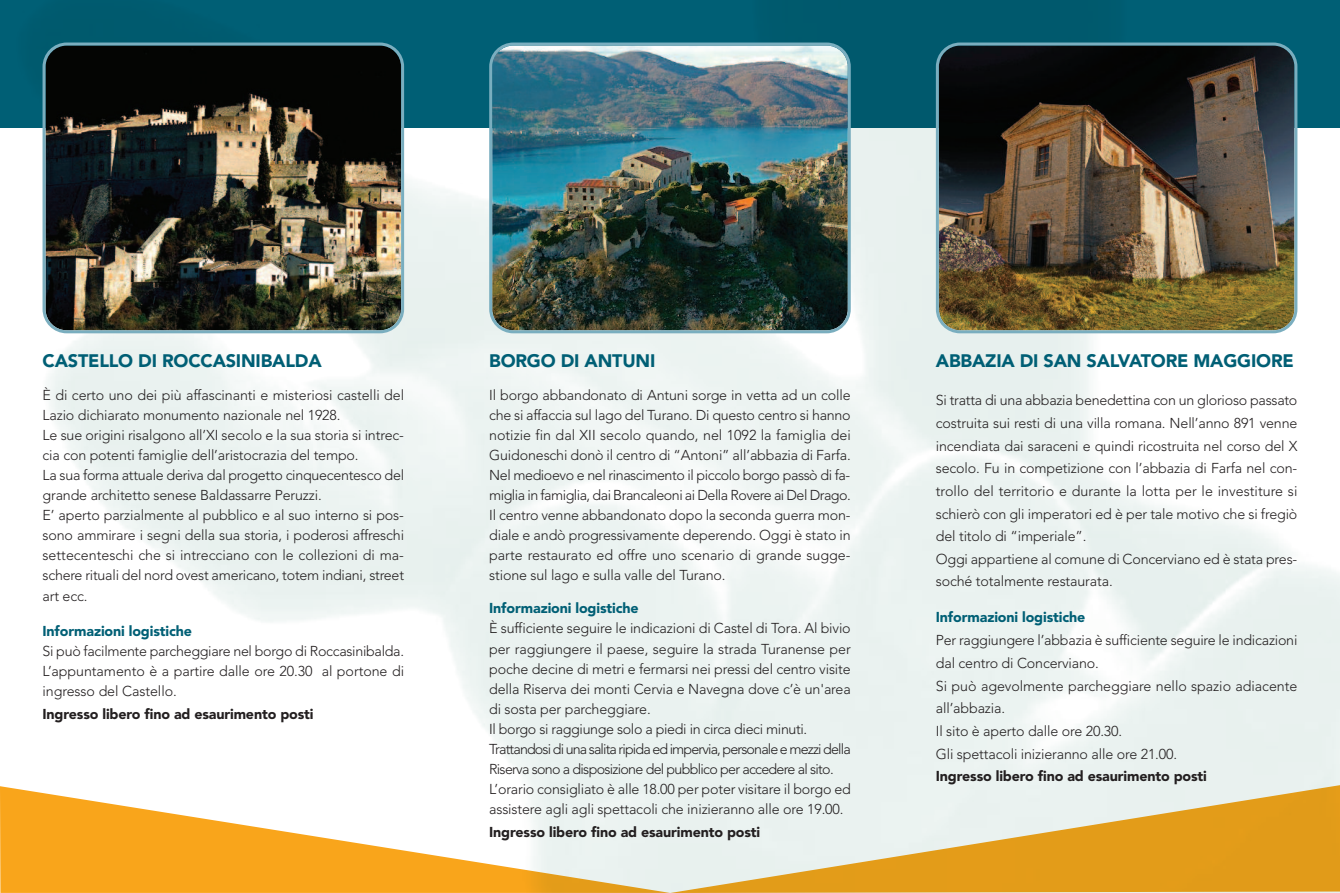
<style>
.page{position:relative;width:1340px;height:893px;background:#fff}
.page>*{position:absolute;margin:0;border:0;box-sizing:border-box;transform-origin:0 0}
.t1{font:900 18px "Avenir";letter-spacing:-.01em;color:#005f75}
.t2{font:300 14.25px/20.1px "Avenir";letter-spacing:-.01em;color:#231f20}
.t3{font:900 14.25px "Avenir";letter-spacing:-.01em;color:#231f20}
.t4{font:900 14.25px "Avenir";letter-spacing:-.01em;color:#005f75}
</style>
<div class="page">
<img style="left:0;top:0;width:1339px;height:893px">
<img style="left:935px;top:43px;width:362px;height:290px">
<img style="left:43px;top:43px;width:361px;height:290px">
<img style="left:489px;top:43px;width:361px;height:290px">
<p class="t1" style="left:43px;top:345px;width:281px">CASTELLO DI ROCCASINIBALDA</p>
<p class="t2" style="left:43px;top:385px;width:363px">È di certo uno dei più affascinanti e misteriosi castelli del Lazio dichiarato monumento nazionale nel 1928.<br>Le sue origini risalgono all’XI secolo e la sua storia si intrec&shy;cia con potenti famiglie dell’aristocrazia del tempo.<br>La sua forma attuale deriva dal progetto cinquecentesco del grande architetto senese Baldassarre Peruzzi.<br>E’ aperto parzialmente al pubblico e al suo interno si pos&shy;sono ammirare i segni della sua storia, i poderosi affreschi settecenteschi che si intrecciano con le collezioni di ma&shy;schere rituali del nord ovest americano, totem indiani, street art ecc.</p>
<p class="t4" style="left:43px;top:619px;width:151px">Informazioni logistiche</p>
<p class="t2" style="left:43px;top:641px;width:363px;text-align:justify">Si può facilmente parcheggiare nel borgo di Roccasinibalda.<br>L’appuntamento è a partire dalle ore 20.30 al portone di ingresso del Castello.</p>
<p class="t3" style="left:43px;top:702px;width:272px">Ingresso libero fino ad esaurimento posti</p>
<p class="t1" style="left:489px;top:345px;width:168px">BORGO DI ANTUNI</p>
<p class="t2" style="left:489px;top:385px;width:363px;text-align:justify">Il borgo abbandonato di Antuni sorge in vetta ad un colle che si affaccia sul lago del Turano. Di questo centro si hanno notizie fin dal XII secolo quando, nel 1092 la famiglia dei Guidoneschi donò il centro di “Antoni” all’abbazia di Farfa.<br>Nel medioevo e nel rinascimento il piccolo borgo passò di fa&shy;miglia in famiglia, dai Brancaleoni ai Della Rovere ai Del Drago.<br>Il centro venne abbandonato dopo la seconda guerra mon&shy;diale e andò progressivamente deperendo. Oggi è stato in parte restaurato ed offre uno scenario di grande sugge&shy;stione sul lago e sulla valle del Turano.</p>
<p class="t4" style="left:489px;top:596px;width:151px">Informazioni logistiche</p>
<p class="t2" style="left:489px;top:618px;width:363px">È sufficiente seguire le indicazioni di Castel di Tora. Al bivio per raggiungere il paese, seguire la strada Turanense per poche decine di metri e fermarsi nei pressi del centro visite della Riserva dei monti Cervia e Navegna dove c’è un'area di sosta per parcheggiare.<br>Il borgo si raggiunge solo a piedi in circa dieci minuti.<br>Trattandosi di una salita ripida ed impervia, personale e mezzi della Riserva sono a disposizione del pubblico per accedere al sito.<br>L’orario consigliato è alle 18.00 per poter visitare il borgo ed assistere agli agli spettacoli che inizieranno alle ore 19.00.</p>
<p class="t3" style="left:489px;top:820px;width:272px">Ingresso libero fino ad esaurimento posti</p>
<p class="t1" style="left:935px;top:345px;width:359px">ABBAZIA DI SAN SALVATORE MAGGIORE</p>
<p class="t2" style="left:935px;top:389px;width:363px;line-height:22.6px">Si tratta di una abbazia benedettina con un glorioso passato costruita sui resti di una villa romana. Nell’anno 891 venne incendiata dai saraceni e quindi ricostruita nel corso del X secolo. Fu in competizione con l’abbazia di Farfa nel con&shy;trollo del territorio e durante la lotta per le investiture si schierò con gli imperatori ed è per tale motivo che si fregiò del titolo di “imperiale”.<br>Oggi appartiene al comune di Concerviano ed è stata pres&shy;soché totalmente restaurata.</p>
<p class="t4" style="left:935px;top:605px;width:151px">Informazioni logistiche</p>
<p class="t2" style="left:935px;top:629px;width:363px;line-height:22.6px">Per raggiungere l’abbazia è sufficiente seguire le indicazioni dal centro di Concerviano.<br>Si può agevolmente parcheggiare nello spazio adiacente all’abbazia.<br>Il sito è aperto dalle ore 20.30.<br>Gli spettacoli inizieranno alle ore 21.00.</p>
<p class="t3" style="left:935px;top:764px;width:272px">Ingresso libero fino ad esaurimento posti</p>
</div>
